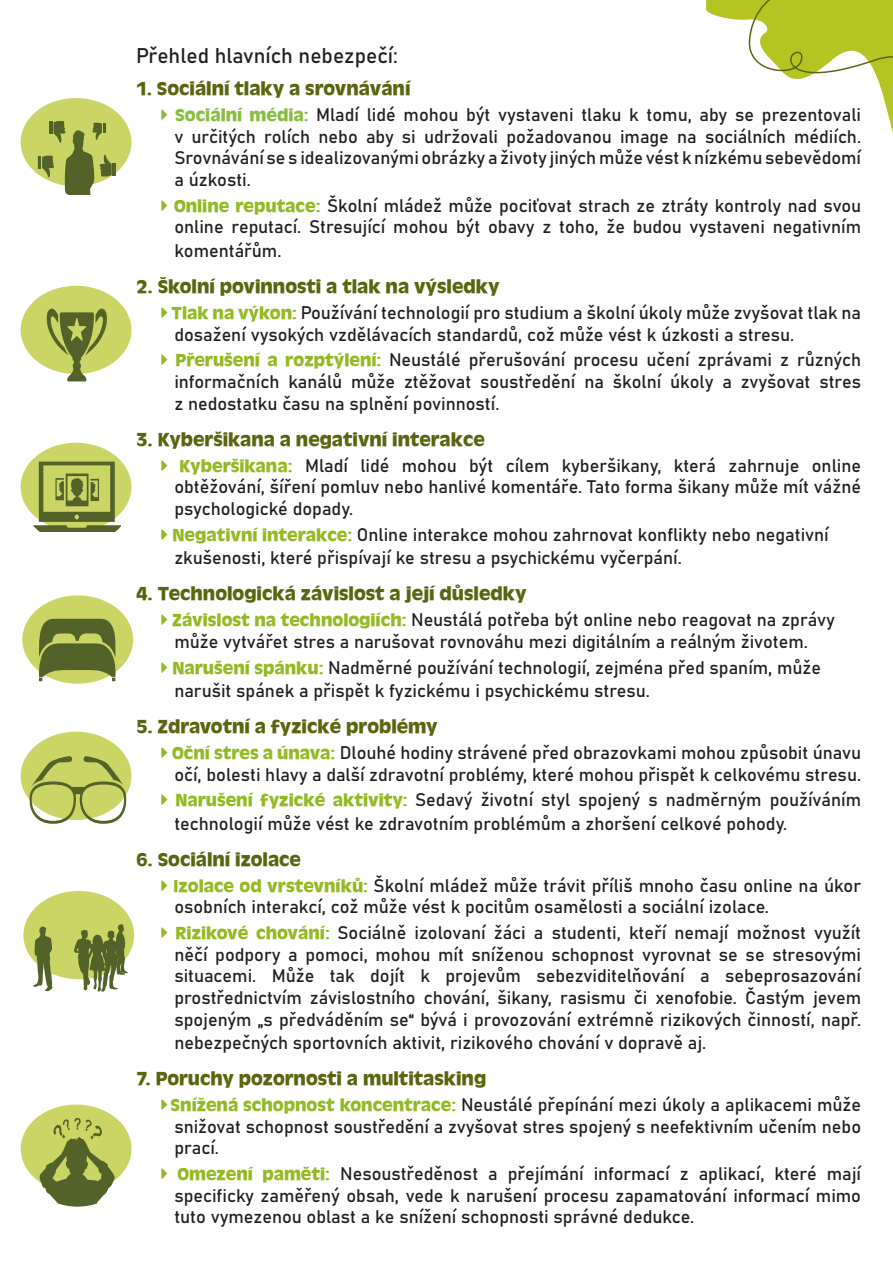
<style>
.page{position:relative;width:893px;height:1263px;background:#fff}
.page>*{position:absolute;margin:0;border:0;box-sizing:border-box;transform-origin:0 0}
.t1{font:21px "Bahnschrift";color:#231f20}
.podnadpis-seznam{font:700 19.5px "Antigoni Bd";color:#5b6510}
.t2{font:18px/21.6px "Bahnschrift";color:#231f20}
.s1{font-family:"Antigoni Bd";font-weight:700;color:#8abc41}
.s2{font-family:"Antigoni Bd";font-weight:700;color:#94b924}
</style>
<div class="page">
<div style="left:21px;top:286px;width:110px;height:88px;background:#cbd565;border-radius:50%"></div>
<div style="left:21px;top:443px;width:110px;height:88px;background:#cbd565;border-radius:50%"></div>
<div style="left:21px;top:732px;width:110px;height:88px;background:#cbd565;border-radius:50%"></div>
<svg style="left:29px;top:755px;width:97px;height:69px"></svg>
<div style="left:22px;top:595px;width:111px;height:89px;background:#cbd565;border-radius:50%"></div>
<svg style="left:38px;top:618px;width:78px;height:63px"></svg>
<svg style="left:32px;top:461px;width:89px;height:71px"></svg>
<svg style="left:46px;top:309px;width:62px;height:72px"></svg>
<div style="left:21px;top:98px;width:110px;height:88px;background:#cbd565;border-radius:50%"></div>
<svg style="left:38px;top:121px;width:78px;height:74px"></svg>
<svg style="left:21px;top:1104px;width:111px;height:89px;background:#cdd66b"></svg>
<svg style="left:38px;top:1118px;width:78px;height:88px;background:#9aa557"></svg>
<div style="left:23px;top:891px;width:111px;height:88px;background:#cbd565;border-radius:50%"></div>
<svg style="left:74px;top:924px;width:54px;height:68px"></svg>
<svg style="left:33px;top:926px;width:19px;height:65px"></svg>
<svg style="left:706px;top:0;width:187px;height:133px"></svg>
<p class="t1" style="left:136px;top:40px;width:263px">Přehled hlavních nebezpečí:</p>
<p class="podnadpis-seznam" style="left:136px;top:76px;width:276px">1. Sociální tlaky a srovnávání</p>
<p class="t2" style="left:174px;top:103px;width:688px;text-align:justify"><span class="s1">Sociální média:</span> Mladí lidé mohou být vystaveni tlaku k tomu, aby se prezentovali v určitých rolích nebo aby si udržovali požadovanou image na sociálních médiích.<br>Srovnávání se s idealizovanými obrázky a životy jiných může vést k nízkému sebevědomí a úzkosti.</p>
<p class="t2" style="left:174px;top:193px;width:688px"><span class="s2">Online reputace:</span> Školní mládež může pociťovat strach ze ztráty kontroly nad svou online reputací. Stresující mohou být obavy z toho, že budou vystaveni negativním</p>
<p class="t2" style="left:174px;top:238px;width:109px">komentářům.</p>
<p class="podnadpis-seznam" style="left:136px;top:274px;width:365px">2. Školní povinnosti a tlak na výsledky</p>
<p class="t2" style="left:172px;top:301px;width:691px"><span class="s2">Tlak na výkon:</span> Používání technologií pro studium a školní úkoly může zvyšovat tlak na dosažení vysokých vzdělávacích standardů, což může vést k úzkosti a stresu.</p>
<p class="t2" style="left:174px;top:348px;width:688px;text-align:justify"><span class="s2">Přerušení a rozptýlení:</span> Neustálé přerušování procesu učení zprávami z různých informačních kanálů může ztěžovat soustředění na školní úkoly a zvyšovat stres z nedostatku času na splnění povinností.</p>
<p class="podnadpis-seznam" style="left:136px;top:426px;width:350px">3. Kyberšikana a negativní interakce</p>
<p class="t2" style="left:174px;top:453px;width:688px;text-align:justify"><span class="s2">Kyberšikana:</span> Mladí lidé mohou být cílem kyberšikany, která zahrnuje online obtěžování, šíření pomluv nebo hanlivé komentáře. Tato forma šikany může mít vážné psychologické dopady.</p>
<p class="t2" style="left:173px;top:521px;width:658px;line-height:23.4px"><span class="s2">Negativní interakce:</span> Online interakce mohou zahrnovat konflikty nebo negativní zkušenosti, které přispívají ke stresu a psychickému vyčerpání.</p>
<p class="podnadpis-seznam" style="left:136px;top:581px;width:392px">4. Technologická závislost a její důsledky</p>
<p class="t2" style="left:173px;top:608px;width:664px"><span class="s2">Závislost na technologiích:</span> Neustálá potřeba být online nebo reagovat na zprávy může vytvářet stres a narušovat rovnováhu mezi digitálním a reálným životem.</p>
<p class="t2" style="left:173px;top:654px;width:650px;line-height:23.4px"><span class="s2">Narušení spánku:</span> Nadměrné používání technologií, zejména před spaním, může narušit spánek a přispět k fyzickému i psychickému stresu.</p>
<p class="podnadpis-seznam" style="left:136px;top:713px;width:303px">5. Zdravotní a fyzické problémy</p>
<p class="t2" style="left:172px;top:740px;width:690px"><span class="s2">Oční stres a únava:</span> Dlouhé hodiny strávené před obrazovkami mohou způsobit únavu očí, bolesti hlavy a další zdravotní problémy, které mohou přispět k celkovému stresu.</p>
<p class="t2" style="left:174px;top:787px;width:688px;line-height:23.4px"><span class="s2">Narušení fyzické aktivity:</span> Sedavý životní styl spojený s nadměrným používáním technologií může vést ke zdravotním problémům a zhoršení celkové pohody.</p>
<p class="podnadpis-seznam" style="left:136px;top:846px;width:166px">6. Sociální izolace</p>
<p class="t2" style="left:173px;top:873px;width:689px"><span class="s2">Izolace od vrstevníků:</span> Školní mládež může trávit příliš mnoho času online na úkor osobních interakcí, což může vést k pocitům osamělosti a sociální izolace.</p>
<p class="t2" style="left:174px;top:921px;width:688px;text-align:justify"><span class="s2">Rizikové chování:</span> Sociálně izolovaní žáci a studenti, kteří nemají možnost využít něčí podpory a pomoci, mohou mít sníženou schopnost vyrovnat se se stresovými situacemi. Může tak dojít k projevům sebezviditelňování a sebeprosazování prostřednictvím závislostního chování, šikany, rasismu či xenofobie. Častým jevem spojeným „s předváděním se“ bývá i provozování extrémně rizikových činností, např.</p>
<p class="t2" style="left:174px;top:1031px;width:533px">nebezpečných sportovních aktivit, rizikového chování v dopravě aj.</p>
<p class="podnadpis-seznam" style="left:136px;top:1066px;width:352px">7. Poruchy pozornosti a multitasking</p>
<p class="t2" style="left:171px;top:1093px;width:692px;text-align:justify"><span class="s2">Snížená schopnost koncentrace:</span> Neustálé přepínání mezi úkoly a aplikacemi může snižovat schopnost soustředění a zvyšovat stres spojený s neefektivním učením nebo prací.</p>
<p class="t2" style="left:174px;top:1162px;width:688px;text-align:justify"><span class="s2">Omezení paměti:</span> Nesoustředěnost a přejímání informací z aplikací, které mají specificky zaměřený obsah, vede k narušení procesu zapamatování informací mimo tuto vymezenou oblast a ke snížení schopnosti správné dedukce.</p>
</div>
